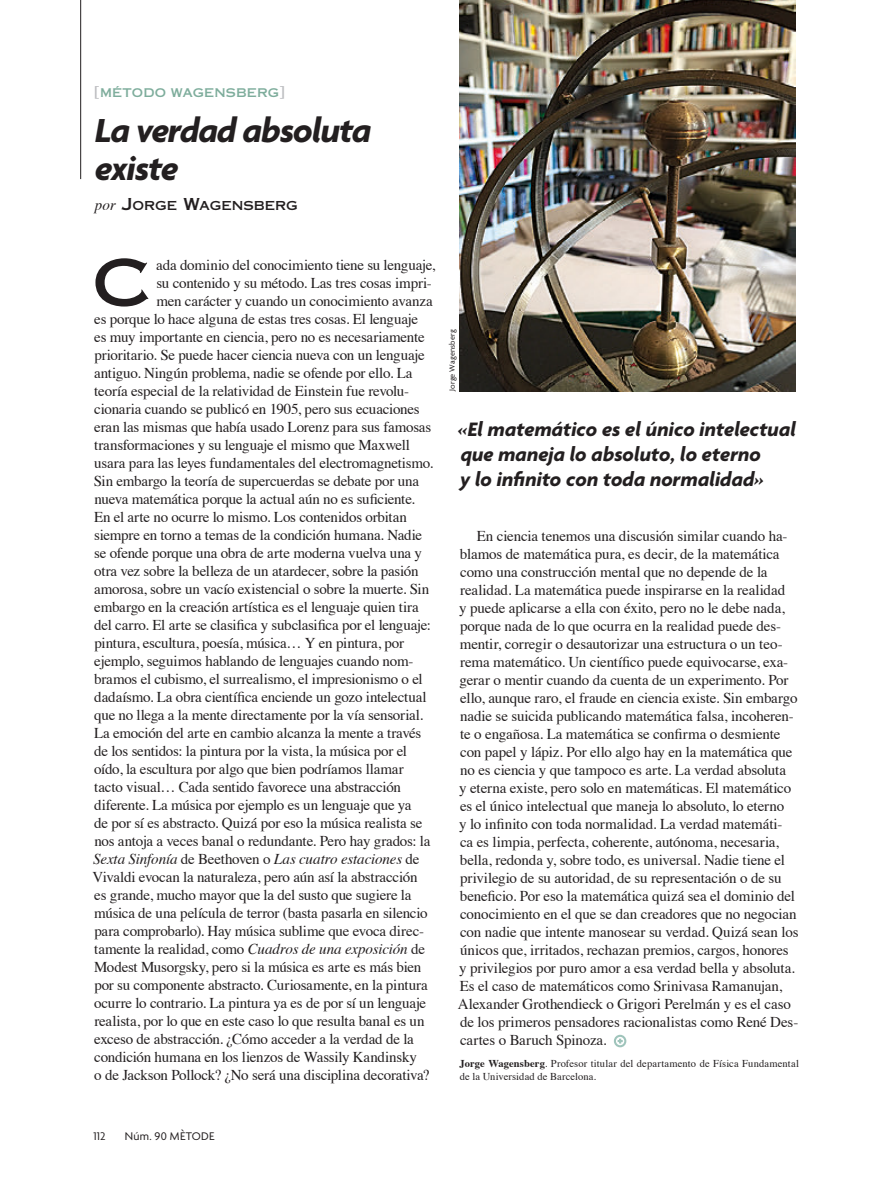
<style>
.page{position:relative;width:893px;height:1191px;background:#fff}
.page>*{position:absolute;margin:0;border:0;box-sizing:border-box;transform-origin:0 0}
.t1{font:64.5px "Copperplate Thirty One AB";color:#231f20}
.t2{font:italic 700 36px/37.5px "Agenda";letter-spacing:-.025em;color:#231f20}
.DESTACADO{font:italic 700 21px/25.2px "Agenda";letter-spacing:.005em;color:#231f20}
.t3{font:15px/18px "Times";letter-spacing:-.015em;color:#231f20}
.t4{font:italic 15px "Times";letter-spacing:-.01em;color:#231f20}
.t5{font:12.3px "Copperplate Thirty One AB";color:#231f20}
.t6{font:12px "Copperplate Thirty One AB";letter-spacing:.01em;color:#7ead9c}
.t7{font:12px "Agenda";letter-spacing:.02em;color:#231f20}
.t8{font:10.5px/13.5px "Times";letter-spacing:.015em;color:#231f20}
.t9{font:8.25px "Agenda";letter-spacing:.02em;color:#231f20}
.s1{font-size:15px;color:#bcbdc0}
.s2{font-family:"Times";font-style:italic;font-size:15px}
.s3{font-size:16.5px}
.s4{font-style:normal}
.s5{font-style:italic}
.s6{font-weight:700}
</style>
<div class="page">
<div style="left:614px;top:1034px;width:12px;height:13px;border:2px solid #9fc4bb;border-radius:50%"></div>
<svg style="left:617px;top:1038px;width:6px;height:5px"></svg>
<hr style="left:80px;top:0;width:1px;height:179px;background:#231f20">
<img style="left:459px;top:0;width:336px;height:391px">
<p class="t6" style="left:94px;top:85px;width:193px"><span class="s1">[</span>MÉTODO WAGENSBERG<span class="s1">]</span></p>
<p class="t2" style="left:95px;top:111px;width:278px">La verdad absoluta existe</p>
<p class="t5" style="left:95px;top:198px;width:192px"><span class="s2">por</span> <span class="s3">J</span>ORGE <span class="s3">W</span>AGENSBERG</p>
<p class="t1" style="left:91px;top:244px;width:62px">C</p>
<p class="t3" style="left:156px;top:254px;width:281px">ada dominio del conocimiento tiene su lenguaje,</p>
<p class="t3" style="left:156px;top:272px;width:277px">su contenido y su método. Las tres cosas impri-</p>
<p class="t3" style="left:156px;top:290px;width:278px">men carácter y cuando un conocimiento avanza</p>
<p class="t3" style="left:94px;top:308px;width:325px">es porque lo hace alguna de estas tres cosas. El lenguaje</p>
<p class="t3" style="left:94px;top:326px;width:332px">es muy importante en ciencia, pero no es necesariamente</p>
<p class="t3" style="left:94px;top:344px;width:332px">prioritario. Se puede hacer ciencia nueva con un lenguaje</p>
<p class="t3" style="left:94px;top:362px;width:320px">antiguo. Ningún problema, nadie se ofende por ello. La</p>
<p class="t3" style="left:94px;top:380px;width:316px">teoría especial de la relatividad de Einstein fue revolu-</p>
<p class="t3" style="left:94px;top:398px;width:327px">cionaria cuando se publicó en 1905, pero sus ecuaciones</p>
<p class="t3" style="left:94px;top:416px;width:338px">eran las mismas que había usado Lorenz para sus famosas</p>
<p class="t3" style="left:94px;top:434px;width:317px">transformaciones y su lenguaje el mismo que Maxwell</p>
<p class="t3" style="left:94px;top:452px;width:340px">usara para las leyes fundamentales del electromagnetismo.</p>
<p class="t3" style="left:94px;top:470px;width:327px">Sin embargo la teoría de supercuerdas se debate por una</p>
<p class="t3" style="left:94px;top:488px;width:322px">nueva matemática porque la actual aún no es suficiente.</p>
<p class="t3" style="left:94px;top:506px;width:314px">En el arte no ocurre lo mismo. Los contenidos orbitan</p>
<p class="t3" style="left:94px;top:524px;width:329px">siempre en torno a temas de la condición humana. Nadie</p>
<p class="t3" style="left:94px;top:542px;width:329px">se ofende porque una obra de arte moderna vuelva una y</p>
<p class="t3" style="left:94px;top:560px;width:326px">otra vez sobre la belleza de un atardecer, sobre la pasión</p>
<p class="t3" style="left:94px;top:578px;width:337px">amorosa, sobre un vacío existencial o sobre la muerte. Sin</p>
<p class="t3" style="left:94px;top:596px;width:326px">embargo en la creación artística es el lenguaje quien tira</p>
<p class="t3" style="left:94px;top:614px;width:338px">del carro. El arte se clasifica y subclasifica por el lenguaje:</p>
<p class="t3" style="left:94px;top:632px;width:311px">pintura, escultura, poesía, música… Y en pintura, por</p>
<p class="t3" style="left:94px;top:650px;width:321px">ejemplo, seguimos hablando de lenguajes cuando nom-</p>
<p class="t3" style="left:94px;top:668px;width:330px">bramos el cubismo, el surrealismo, el impresionismo o el</p>
<p class="t3" style="left:94px;top:686px;width:334px">dadaísmo. La obra científica enciende un gozo intelectual</p>
<p class="t3" style="left:94px;top:704px;width:330px">que no llega a la mente directamente por la vía sensorial.</p>
<p class="t3" style="left:94px;top:722px;width:329px">La emoción del arte en cambio alcanza la mente a través</p>
<p class="t3" style="left:94px;top:740px;width:314px">de los sentidos: la pintura por la vista, la música por el</p>
<p class="t3" style="left:94px;top:758px;width:311px">oído, la escultura por algo que bien podríamos llamar</p>
<p class="t3" style="left:94px;top:776px;width:308px">tacto visual… Cada sentido favorece una abstracción</p>
<p class="t3" style="left:94px;top:794px;width:319px">diferente. La música por ejemplo es un lenguaje que ya</p>
<p class="t3" style="left:94px;top:812px;width:330px">de por sí es abstracto. Quizá por eso la música realista se</p>
<p class="t3" style="left:94px;top:830px;width:337px">nos antoja a veces banal o redundante. Pero hay grados: la</p>
<p class="t4" style="left:93px;top:846px;width:328px">Sexta Sinfonía <span class="s4">de Beethoven o</span> Las cuatro estaciones <span class="s4">de</span></p>
<p class="t3" style="left:93px;top:866px;width:326px">Vivaldi evocan la naturaleza, pero aún así la abstracción</p>
<p class="t3" style="left:94px;top:884px;width:319px">es grande, mucho mayor que la del susto que sugiere la</p>
<p class="t3" style="left:94px;top:902px;width:335px">música de una película de terror (basta pasarla en silencio</p>
<p class="t3" style="left:94px;top:920px;width:331px">para comprobarlo). Hay música sublime que evoca direc-</p>
<p class="t3" style="left:94px;top:938px;width:332px">tamente la realidad, como <span class="s5">Cuadros de una exposición</span> de</p>
<p class="t3" style="left:94px;top:956px;width:329px">Modest Musorgsky, pero si la música es arte es más bien</p>
<p class="t3" style="left:94px;top:974px;width:335px">por su componente abstracto. Curiosamente, en la pintura</p>
<p class="t3" style="left:94px;top:992px;width:333px">ocurre lo contrario. La pintura ya es de por sí un lenguaje</p>
<p class="t3" style="left:94px;top:1010px;width:332px">realista, por lo que en este caso lo que resulta banal es un</p>
<p class="t3" style="left:94px;top:1028px;width:321px">exceso de abstracción. ¿Cómo acceder a la verdad de la</p>
<p class="t3" style="left:94px;top:1046px;width:324px">condición humana en los lienzos de Wassily Kandinsky</p>
<p class="t3" style="left:94px;top:1064px;width:337px">o de Jackson Pollock? ¿No será una disciplina decorativa?</p>
<p class="t9" style="left:447px;top:391px;width:63px;rotate:-90deg">Jorge Wagensberg</p>
<p class="DESTACADO" style="left:458px;top:416px;width:339px">«El matemático es el único intelectual que maneja lo absoluto, lo eterno<br>y lo infinito con toda normalidad»</p>
<p class="t3" style="left:458px;top:525px;width:342px;text-indent:19px">En ciencia tenemos una discusión similar cuando ha&shy;blamos de matemática pura, es decir, de la matemática como una construcción mental que no depende de la realidad. La matemática puede inspirarse en la realidad<br>y puede aplicarse a ella con éxito, pero no le debe nada, porque nada de lo que ocurra en la realidad puede des&shy;mentir, corregir o desautorizar una estructura o un teo&shy;rema matemático. Un científico puede equivocarse, exa&shy;gerar o mentir cuando da cuenta de un experimento. Por ello, aunque raro, el fraude en ciencia existe. Sin embargo nadie se suicida publicando matemática falsa, incoheren&shy;te o engañosa. La matemática se confirma o desmiente con papel y lápiz. Por ello algo hay en la matemática que no es ciencia y que tampoco es arte. La verdad absoluta<br>y eterna existe, pero solo en matemáticas. El matemático es el único intelectual que maneja lo absoluto, lo eterno<br>y lo infinito con toda normalidad. La verdad matemáti-<br>ca es limpia, perfecta, coherente, autónoma, necesaria, bella, redonda y, sobre todo, es universal. Nadie tiene el privilegio de su autoridad, de su representación o de su beneficio. Por eso la matemática quizá sea el dominio del conocimiento en el que se dan creadores que no negocian con nadie que intente manosear su verdad. Quizá sean los únicos que, irritados, rechazan premios, cargos, honores<br>y privilegios por puro amor a esa verdad bella y absoluta.<br>Es el caso de matemáticos como Srinivasa Ramanujan, Alexander Grothendieck o Grigori Perelmán y es el caso de los primeros pensadores racionalistas como René Des&shy;cartes o Baruch Spinoza.</p>
<p class="t8" style="left:459px;top:1055px;width:341px"><span class="s6">Jorge Wagensberg</span>. Profesor titular del departamento de Física Fundamental de la Universidad de Barcelona.</p>
<p class="t7" style="left:93px;top:1129px;width:14px">112</p>
<p class="t7" style="left:125px;top:1129px;width:91px">Núm. 90 MÈTODE</p>
</div>
